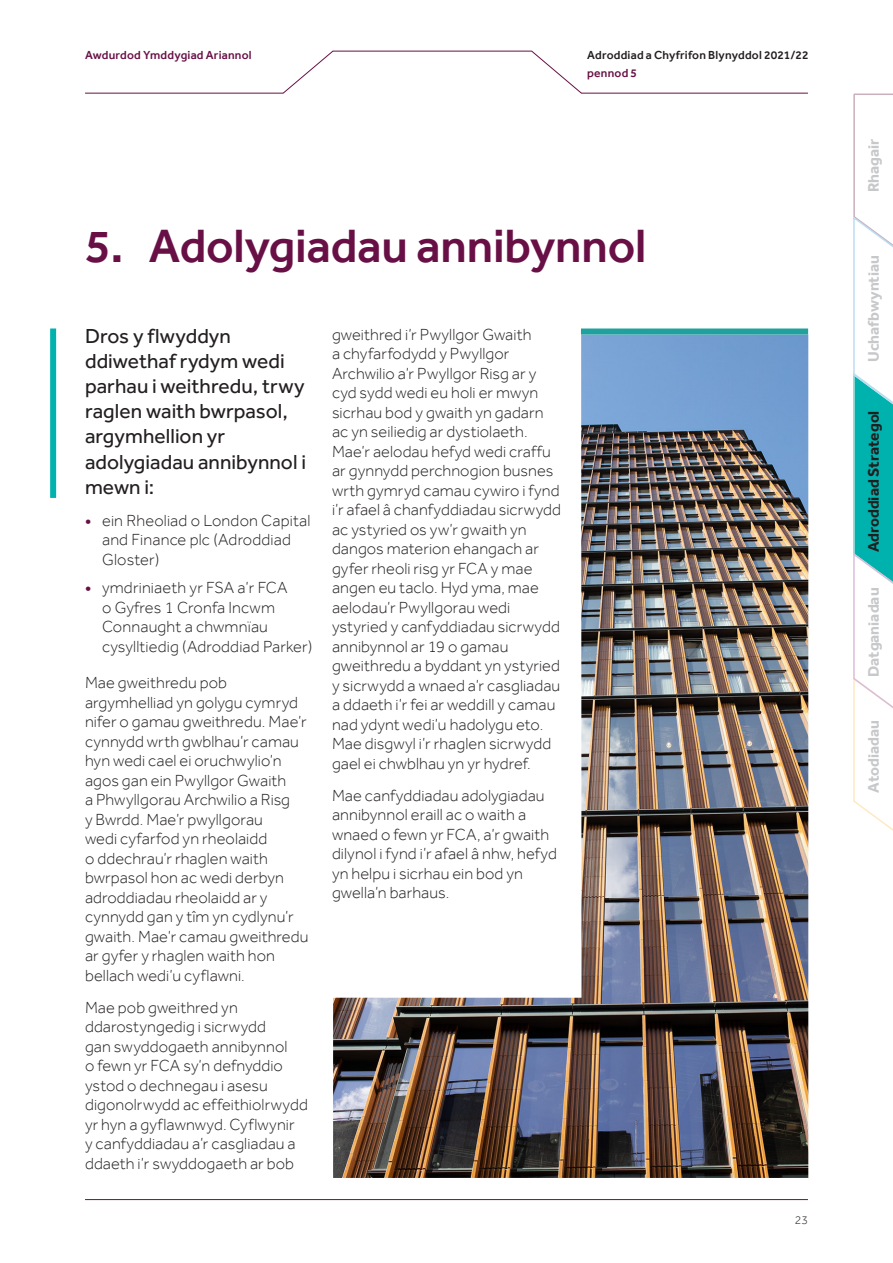
<style>
.page{position:relative;width:893px;height:1263px;background:#fff}
.page>*{position:absolute;margin:0;border:0;box-sizing:border-box;transform-origin:0 0}
.t1{font:500 48px "Effra";letter-spacing:-.005em;color:#681046}
.t2{font:21px/25.2px "Effra";letter-spacing:.005em;color:#231f20}
.t3{font:300 16.5px/19.5px "Effra";letter-spacing:.005em;color:#231f20}
.t4{font:700 15.75px "Effra";color:#c7c8ca}
.t5{font:700 15.75px "Effra";color:#231f20}
.t6{font:500 12px "Effra";letter-spacing:.015em;color:#231f20}
.t7{font:500 12px "Effra";letter-spacing:.015em;color:#681046}
.t8{font:300 12px "Effra";color:#231f20}
.s1{font-weight:500;color:#681046}
</style>
<div class="page">
<hr style="left:85px;top:1199px;width:723px;height:1px;background:#681046">
<hr style="left:85px;top:93px;width:198px;height:1px;background:#681046">
<hr style="left:333px;top:51px;width:199px;height:1px;background:#681046">
<hr style="left:581px;top:93px;width:227px;height:1px;background:#681046">
<svg style="left:531px;top:50px;width:51px;height:44px"></svg>
<svg style="left:283px;top:50px;width:50px;height:44px"></svg>
<svg style="left:853px;top:93px;width:40px;height:738px"></svg>
<div style="left:50px;top:328px;width:6px;height:170px;background:#00b2ad"></div>
<img style="left:333px;top:334px;width:475px;height:844px">
<div style="left:581px;top:328px;width:227px;height:6px;background:#1fa29e"></div>
<p class="t7" style="left:85px;top:48px;width:168px">Awdurdod Ymddygiad Ariannol</p>
<p class="t6" style="left:587px;top:48px;width:223px">Adroddiad a Chyfrifon Blynyddol 2021/22</p>
<p class="t7" style="left:587px;top:66px;width:51px">pennod 5</p>
<h1 class="t1" style="left:85px;top:218px;width:563px">5. Adolygiadau annibynnol</h1>
<p class="t2" style="left:85px;top:323px;width:222px">Dros y flwyddyn ddiwethaf rydym wedi parhau i weithredu, trwy raglen waith bwrpasol, argymhellion yr adolygiadau annibynnol i mewn i:</p>
<p class="t3" style="left:102px;top:510px;width:210px;text-indent:-17px"><span class="s1">•</span> ein Rheoliad o London Capital and Finance plc (Adroddiad<br>Gloster)</p>
<p class="t3" style="left:102px;top:577px;width:212px;text-indent:-17px"><span class="s1">•</span> ymdriniaeth yr FSA a’r FCA<br>o Gyfres 1 Cronfa Incwm<br>Connaught a chwmnïau cysylltiedig (Adroddiad Parker)</p>
<p class="t3" style="left:85px;top:672px;width:225px">Mae gweithredu pob argymhelliad yn golygu cymryd nifer o gamau gweithredu. Mae’r cynnydd wrth gwblhau’r camau hyn wedi cael ei oruchwylio’n agos gan ein Pwyllgor Gwaith<br>a Phwyllgorau Archwilio a Risg<br>y Bwrdd. Mae’r pwyllgorau<br>wedi cyfarfod yn rheolaidd<br>o ddechrau’r rhaglen waith bwrpasol hon ac wedi derbyn adroddiadau rheolaidd ar y cynnydd gan y tîm yn cydlynu’r gwaith. Mae’r camau gweithredu ar gyfer y rhaglen waith hon bellach wedi’u cyflawni.</p>
<p class="t3" style="left:85px;top:997px;width:224px">Mae pob gweithred yn ddarostyngedig i sicrwydd<br>gan swyddogaeth annibynnol<br>o fewn yr FCA sy’n defnyddio ystod o dechnegau i asesu digonolrwydd ac effeithiolrwydd yr hyn a gyflawnwyd. Cyflwynir<br>y canfyddiadau a’r casgliadau a ddaeth i’r swyddogaeth ar bob</p>
<p class="t3" style="left:332px;top:324px;width:230px">gweithred i’r Pwyllgor Gwaith<br>a chyfarfodydd y Pwyllgor<br>Archwilio a’r Pwyllgor Risg ar y cyd sydd wedi eu holi er mwyn sicrhau bod y gwaith yn gadarn ac yn seiliedig ar dystiolaeth.<br>Mae’r aelodau hefyd wedi craffu ar gynnydd perchnogion busnes wrth gymryd camau cywiro i fynd i’r afael â chanfyddiadau sicrwydd ac ystyried os yw’r gwaith yn dangos materion ehangach ar gyfer rheoli risg yr FCA y mae angen eu taclo. Hyd yma, mae aelodau’r Pwyllgorau wedi ystyried y canfyddiadau sicrwydd annibynnol ar 19 o gamau gweithredu a byddant yn ystyried y sicrwydd a wnaed a’r casgliadau a ddaeth i’r fei ar weddill y camau nad ydynt wedi’u hadolygu eto.<br>Mae disgwyl i’r rhaglen sicrwydd gael ei chwblhau yn yr hydref.</p>
<p class="t3" style="left:332px;top:785px;width:226px">Mae canfyddiadau adolygiadau annibynnol eraill ac o waith a wnaed o fewn yr FCA, a’r gwaith dilynol i fynd i’r afael â nhw, hefyd yn helpu i sicrhau ein bod yn gwella’n barhaus.</p>
<p class="t8" style="left:795px;top:1213px;width:15px">23</p>
<p class="t4" style="left:864px;top:192px;width:55px;rotate:-90deg">Rhagair</p>
<p class="t4" style="left:864px;top:362px;width:109px;rotate:-90deg">Uchafbwyntiau</p>
<p class="t5" style="left:864px;top:552px;width:143px;rotate:-90deg">Adroddiad Strategol</p>
<p class="t4" style="left:864px;top:677px;width:91px;rotate:-90deg">Datganiadau</p>
<p class="t4" style="left:864px;top:792px;width:74px;rotate:-90deg">Atodiadau</p>
</div>
